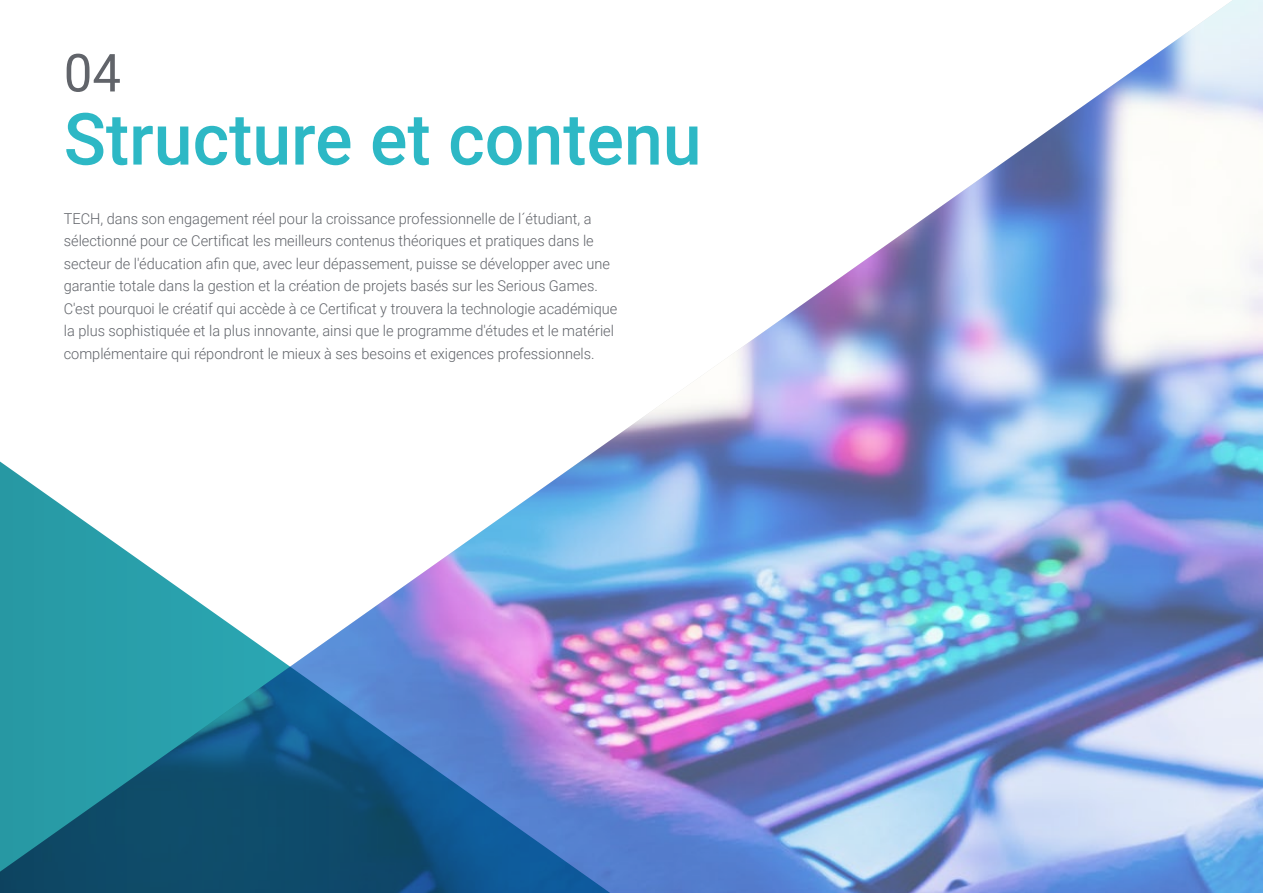
<style>
.page{position:relative;width:1263px;height:893px;background:#fff}
.page>*{position:absolute;margin:0;border:0;box-sizing:border-box;transform-origin:0 0}
.t1{font:500 72px "Roboto";color:#2db8c5}
.t2{font:52.5px "Roboto";color:#61646a}
.t3{font:300 15px/22.5px "Roboto";color:#61646a}
</style>
<div class="page">
<img style="left:602px;top:0;width:661px;height:893px">
<svg style="left:0;top:446px;width:640px;height:447px"></svg>
<h2 class="t2" style="left:64px;top:36px;width:59px">04</h2>
<h1 class="t1" style="left:64px;top:89px;width:639px">Structure et contenu</h1>
<p class="t3" style="left:64px;top:207px;width:555px">TECH, dans son engagement réel pour la croissance professionnelle de l´étudiant, a sélectionné pour ce Certificat les meilleurs contenus théoriques et pratiques dans le secteur de l'éducation afin que, avec leur dépassement, puisse se développer avec une garantie totale dans la gestion et la création de projets basés sur les Serious Games.<br>C'est pourquoi le créatif qui accède à ce Certificat y trouvera la technologie académique la plus sophistiquée et la plus innovante, ainsi que le programme d'études et le matériel complémentaire qui répondront le mieux à ses besoins et exigences professionnels.</p>
</div>
